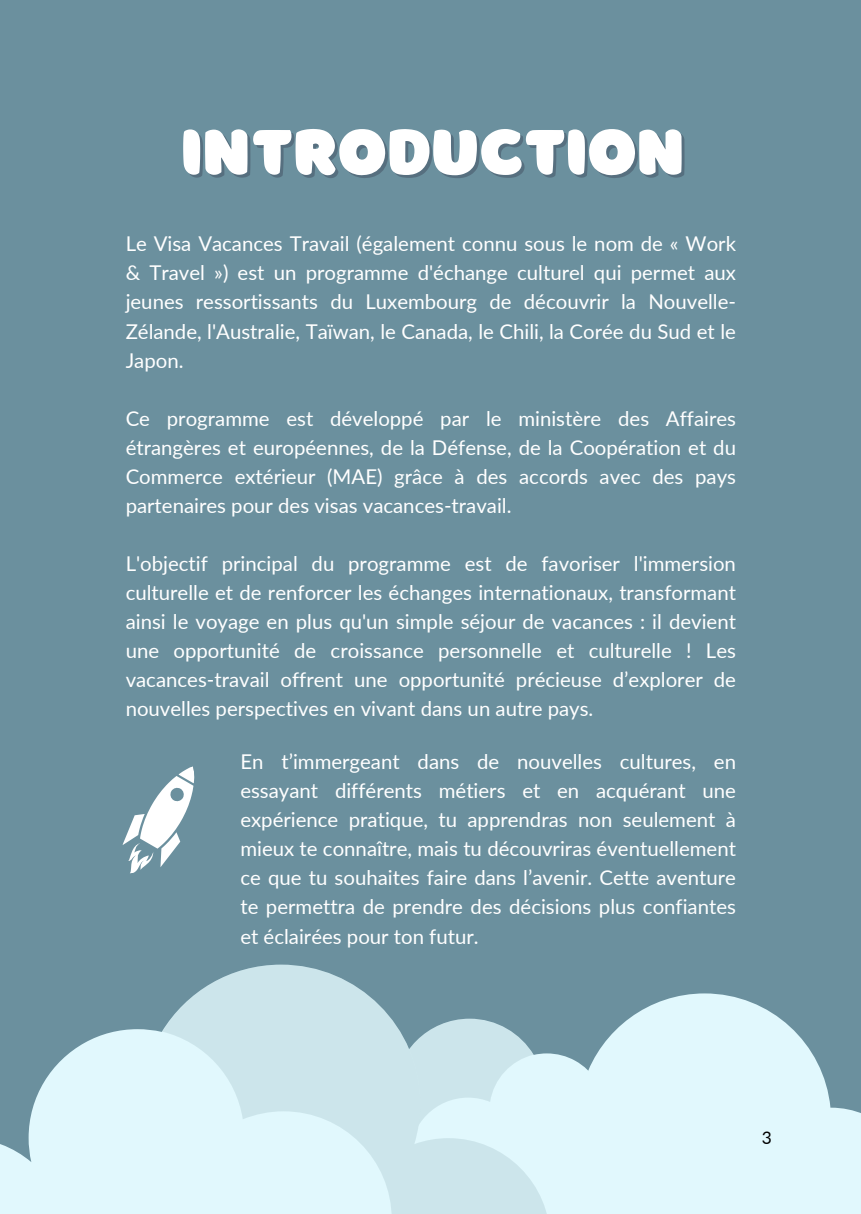
<style>
.page{position:relative;width:861px;height:1214px;background:#fff}
.page>*{position:absolute;margin:0;border:0;box-sizing:border-box;transform-origin:0 0}
.t1{font:66.2px "Borsok";color:#fff}
.t2{font:20.4px/29px "Lato";color:#fff;text-align:justify}
.t3{font:17.4px "Lato";color:#000}
</style>
<div class="page">
<div style="left:0;top:0;width:861px;height:1213px;background:#6b909e"></div>
<svg style="left:550px;top:993px;width:311px;height:220px;fill:#e1f8fd"></svg>
<svg style="left:0;top:1029px;width:162px;height:184px;fill:#e1f8fd"></svg>
<svg style="left:162px;top:964px;width:388px;height:249px;fill:#cce5eb"></svg>
<svg style="left:122px;top:766px;width:73px;height:107px"></svg>
<h1 class="t1" style="left:182px;top:112px;width:504px">INTRODUCTION</h1>
<p class="t2" style="left:126px;top:229px;width:612px">Le Visa Vacances Travail (également connu sous le nom de « Work &amp; Travel ») est un programme d'échange culturel qui permet aux jeunes ressortissants du Luxembourg de découvrir la Nouvelle-Zélande, l'Australie, Taïwan, le Canada, le Chili, la Corée du Sud et le Japon.</p>
<p class="t2" style="left:126px;top:403px;width:612px">Ce programme est développé par le ministère des Affaires étrangères et européennes, de la Défense, de la Coopération et du Commerce extérieur (MAE) grâce à des accords avec des pays partenaires pour des visas vacances-travail.</p>
<p class="t2" style="left:126px;top:548px;width:612px">L'objectif principal du programme est de favoriser l'immersion culturelle et de renforcer les échanges internationaux, transformant ainsi le voyage en plus qu'un simple séjour de vacances : il devient une opportunité de croissance personnelle et culturelle ! Les vacances-travail offrent une opportunité précieuse d’explorer de nouvelles perspectives en vivant dans un autre pays.</p>
<p class="t2" style="left:240px;top:746px;width:497px">En t’immergeant dans de nouvelles cultures, en essayant différents métiers et en acquérant une expérience pratique, tu apprendras non seulement à mieux te connaître, mais tu découvriras éventuellement ce que tu souhaites faire dans l’avenir. Cette aventure te permettra de prendre des décisions plus confiantes et éclairées pour ton futur.</p>
<p class="t3" style="left:762px;top:1127px;width:12px">3</p>
</div>
